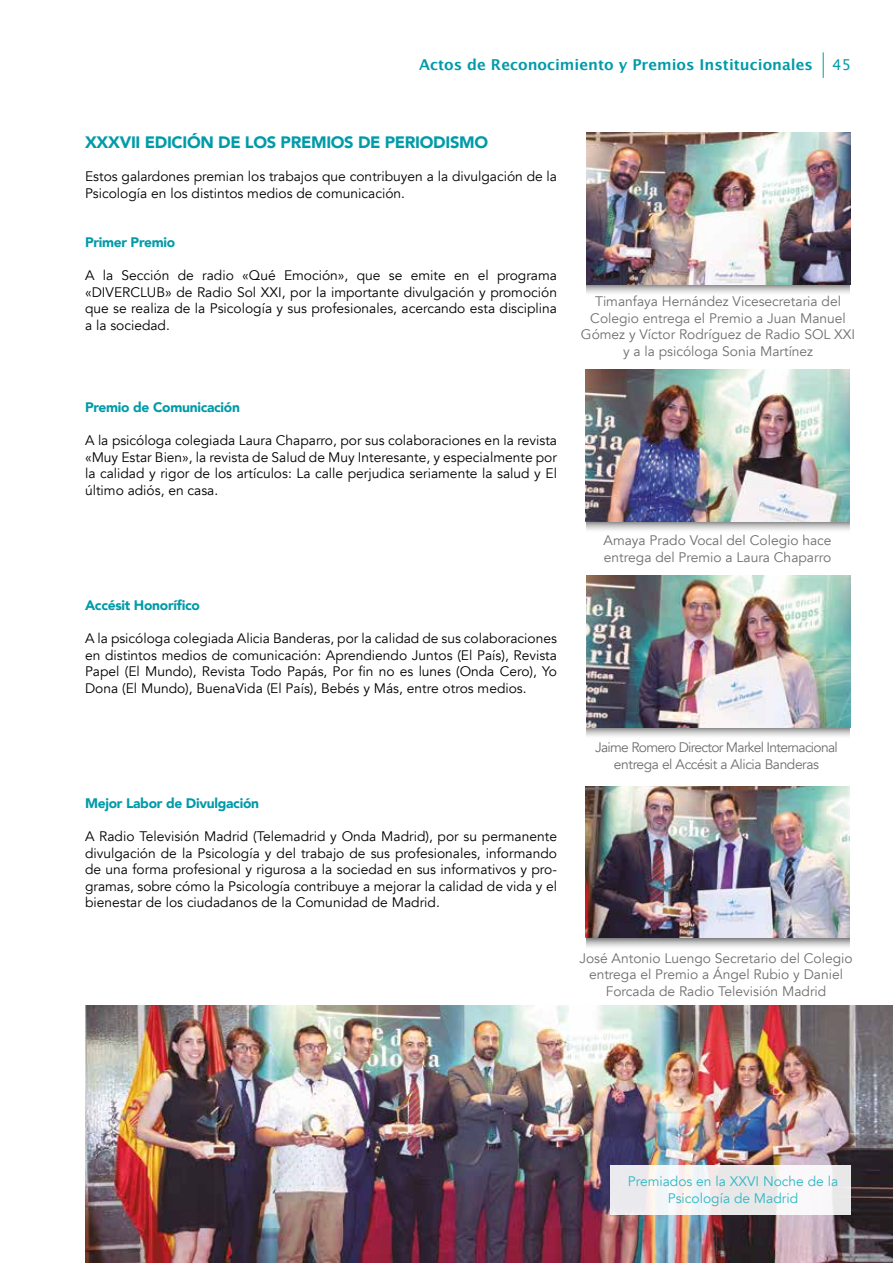
<style>
.page{position:relative;width:893px;height:1263px;background:#fff}
.page>*{position:absolute;margin:0;border:0;box-sizing:border-box;transform-origin:0 0}
.t1{font:900 16.5px "Avenir";letter-spacing:-.02em;color:#009ba9}
.t2{font:700 15px "Lucida Grande";color:#009ba9}
.t3{font:15px "Lucida Grande";color:#009ba9}
.t4{font:13.8px/16.5px "Avenir";color:#000;text-align:justify}
.t5{font:13.8px/16.5px "Avenir";color:#706f6f;text-align:center}
.t6{font:900 13.8px "Avenir";letter-spacing:-.02em;color:#009ba9}
.t7{font:13.8px/16.5px "Avenir";letter-spacing:-.05em;color:#706f6f;text-align:center}
.t8{font:13.8px/16.5px "Avenir";color:#2eb8c4;text-align:center}
</style>
<div class="page">
<svg style="left:823px;top:52px;width:1px;height:26px"></svg>
<svg style="left:586px;top:284px;width:264px;height:9px;background:#bfbfbf"></svg>
<svg style="left:586px;top:521px;width:264px;height:9px;background:#c1c1c3"></svg>
<svg style="left:586px;top:727px;width:264px;height:9px;background:#c0c0c1"></svg>
<svg style="left:586px;top:938px;width:264px;height:9px;background:#bebebe"></svg>
<img style="left:586px;top:133px;width:264px;height:151px">
<img style="left:586px;top:369px;width:264px;height:152px">
<img style="left:586px;top:576px;width:264px;height:151px">
<img style="left:586px;top:786px;width:264px;height:152px">
<img style="left:86px;top:1005px;width:807px;height:258px">
<div style="left:610px;top:1165px;width:240px;height:50px;background:linear-gradient(to right,#efeef0,#f3f1f2)"></div>
<p class="t2" style="left:419px;top:53px;width:395px">Actos de Reconocimiento y Premios Institucionales</p>
<p class="t3" style="left:832px;top:56px;width:20px">45</p>
<p class="t1" style="left:85px;top:128px;width:405px">XXXVII EDICIÓN DE LOS PREMIOS DE PERIODISMO</p>
<p class="t4" style="left:85px;top:169px;width:474px">Estos galardones premian los trabajos que contribuyen a la divulgación de la<br>Psicología en los distintos medios de comunicación.</p>
<p class="t6" style="left:85px;top:231px;width:92px">Primer Premio</p>
<p class="t4" style="left:85px;top:268px;width:473px">A la Sección de radio «Qué Emoción», que se emite en el programa «DIVERCLUB» de Radio Sol XXI, por la importante divulgación y promoción que se realiza de la Psicología y sus profesionales, acercando esta disciplina a la sociedad.</p>
<p class="t6" style="left:85px;top:396px;width:156px">Premio de Comunicación</p>
<p class="t4" style="left:85px;top:433px;width:474px">A la psicóloga colegiada Laura Chaparro, por sus colaboraciones en la revista «Muy Estar Bien», la revista de Salud de Muy Interesante, y especialmente por la calidad y rigor de los artículos: La calle perjudica seriamente la salud y El último adiós, en casa.</p>
<p class="t6" style="left:85px;top:594px;width:116px">Accésit Honorífico</p>
<p class="t4" style="left:85px;top:631px;width:473px">A la psicóloga colegiada Alicia Banderas, por la calidad de sus colaboraciones en distintos medios de comunicación: Aprendiendo Juntos (El País), Revista Papel (El Mundo), Revista Todo Papás, Por fin no es lunes (Onda Cero), Yo Dona (El Mundo), BuenaVida (El País), Bebés y Más, entre otros medios.</p>
<p class="t6" style="left:85px;top:792px;width:176px">Mejor Labor de Divulgación</p>
<p class="t4" style="left:85px;top:829px;width:474px">A Radio Televisión Madrid (Telemadrid y Onda Madrid), por su permanente divulgación de la Psicología y del trabajo de sus profesionales, informando de una forma profesional y rigurosa a la sociedad en sus informativos y pro&shy;gramas, sobre cómo la Psicología contribuye a mejorar la calidad de vida y el bienestar de los ciudadanos de la Comunidad de Madrid.</p>
<p class="t5" style="left:581px;top:293px;width:276px">Timanfaya Hernández Vicesecretaria del Colegio entrega el Premio a Juan Manuel Gómez y Víctor Rodríguez de Radio SOL XXI y a la psicóloga Sonia Martínez</p>
<p class="t5" style="left:604px;top:533px;width:230px;text-align:left">Amaya Prado Vocal del Colegio hace entrega del Premio a Laura Chaparro</p>
<p class="t7" style="left:595px;top:739px;width:244px">Jaime Romero Director Markel Internacional entrega el Accésit a Alicia Banderas</p>
<p class="t5" style="left:579px;top:950px;width:275px">José Antonio Luengo Secretario del Colegio entrega el Premio a Ángel Rubio y Daniel<br>Forcada de Radio Televisión Madrid</p>
<p class="t8" style="left:628px;top:1174px;width:212px">Premiados en la XXVI Noche de la<br>Psicología de Madrid</p>
</div>
